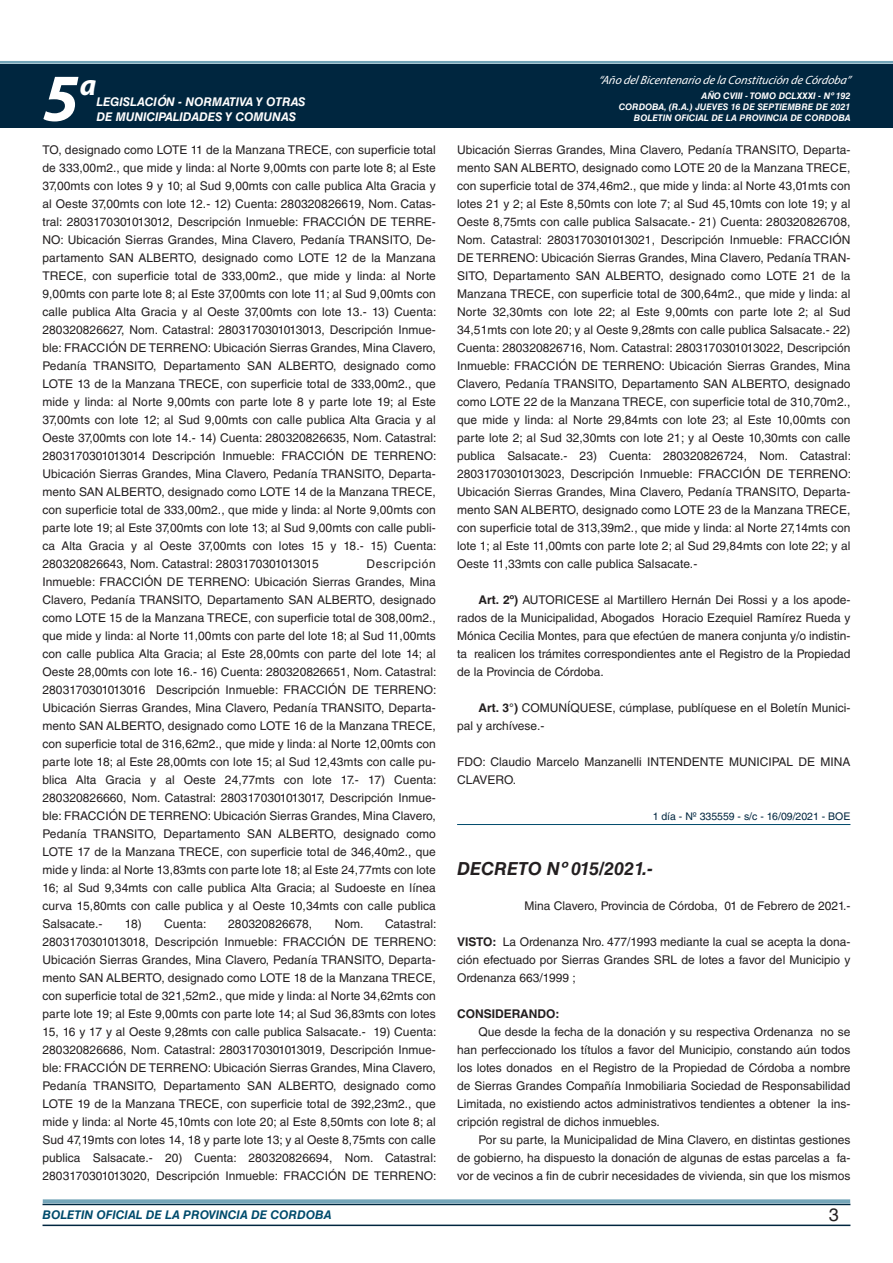
<style>
.page{position:relative;width:893px;height:1263px;background:#fff}
.page>*{position:absolute;margin:0;border:0;box-sizing:border-box;transform-origin:0 0}
.t1{font:italic 700 67.5px "Myriad Pro";color:#fff}
.t2{font:italic 700 30px "Myriad Pro";color:#fff}
.NOMBRE_DE_MINISTERIO{font:italic 700 18px "Helvetica LT Std";color:#231f20}
.t3{font:18px "Helvetica LT Std";color:#231f20}
.BASE{font:12px/18px "Helvetica LT Std";color:#231f20;text-align:justify}
.t4{font:italic 700 12px "Helvetica LT Std";color:#fff}
.FECHA{font:12px "Helvetica LT Std";color:#231f20}
.t5{font:italic 12px "Myriad Pro";color:#fff}
.t6{font:italic 700 12px "Helvetica LT Std";color:#004b6c}
.BASE-2{font:700 12px "Helvetica LT Std";color:#231f20}
.FECHA_DE_VENCIMIENTO{font:10.5px "Helvetica LT Std";color:#00263f}
.t7{font:italic 700 9px/10.8px "Helvetica LT Std";color:#fff;text-align:right}
.s1{font-weight:700}
</style>
<div class="page">
<div style="left:0;top:61px;width:893px;height:6px;background:#fff;opacity:.75"></div>
<div style="left:0;top:64px;width:893px;height:64px;background:#00263f"></div>
<hr style="left:43px;top:1224px;width:807px;height:2px;background:#00263f">
<div style="left:42px;top:1198px;width:809px;height:8px;background:#fff;opacity:.75"></div>
<hr style="left:457px;top:824px;width:393px;height:1px;background:#004b6c">
<h1 class="t1" style="left:43px;top:54px;width:38px">5</h1>
<h2 class="t2" style="left:80px;top:66px;width:18px">a</h2>
<p class="t4" style="left:96px;top:95px;width:211px">LEGISLACIÓN - NORMATIVA Y OTRAS</p>
<p class="t4" style="left:96px;top:109px;width:201px">DE MUNICIPALIDADES Y COMUNAS</p>
<p class="BASE" style="left:43px;top:141px;width:395px">TO, designado como LOTE 11 de la Manzana TRECE, con superficie total de 333,00m2., que mide y linda: al Norte 9,00mts con parte lote 8; al Este 37,00mts con lotes 9 y 10; al Sud 9,00mts con calle publica Alta Gracia y al Oeste 37,00mts con lote 12.- 12) Cuenta: 280320826619, Nom. Catas&shy;tral: 2803170301013012, Descripción Inmueble: FRACCIÓN DE TERRE-NO: Ubicación Sierras Grandes, Mina Clavero, Pedanía TRANSITO, De&shy;partamento SAN ALBERTO, designado como LOTE 12 de la Manzana TRECE, con superficie total de 333,00m2., que mide y linda: al Norte 9,00mts con parte lote 8; al Este 37,00mts con lote 11; al Sud 9,00mts con calle publica Alta Gracia y al Oeste 37,00mts con lote 13.- 13) Cuenta:<br>280320826627, Nom. Catastral: 2803170301013013, Descripción Inmue&shy;ble: FRACCIÓN DE TERRENO: Ubicación Sierras Grandes, Mina Clavero, Pedanía TRANSITO, Departamento SAN ALBERTO, designado como LOTE 13 de la Manzana TRECE, con superficie total de 333,00m2., que mide y linda: al Norte 9,00mts con parte lote 8 y parte lote 19; al Este 37,00mts con lote 12; al Sud 9,00mts con calle publica Alta Gracia y al Oeste 37,00mts con lote 14.- 14) Cuenta: 280320826635, Nom. Catastral:<br>2803170301013014 Descripción Inmueble: FRACCIÓN DE TERRENO:<br>Ubicación Sierras Grandes, Mina Clavero, Pedanía TRANSITO, Departa&shy;mento SAN ALBERTO, designado como LOTE 14 de la Manzana TRECE, con superficie total de 333,00m2., que mide y linda: al Norte 9,00mts con parte lote 19; al Este 37,00mts con lote 13; al Sud 9,00mts con calle publi&shy;ca Alta Gracia y al Oeste 37,00mts con lotes 15 y 18.- 15) Cuenta:<br>280320826643, Nom. Catastral: 2803170301013015</p>
<p class="BASE" style="left:43px;top:555px;width:395px;text-indent:324px">Descripción Inmueble: FRACCIÓN DE TERRENO: Ubicación Sierras Grandes, Mina Clavero, Pedanía TRANSITO, Departamento SAN ALBERTO, designado como LOTE 15 de la Manzana TRECE, con superficie total de 308,00m2., que mide y linda: al Norte 11,00mts con parte del lote 18; al Sud 11,00mts con calle publica Alta Gracia; al Este 28,00mts con parte del lote 14; al Oeste 28,00mts con lote 16.- 16) Cuenta: 280320826651, Nom. Catastral:<br>2803170301013016 Descripción Inmueble: FRACCIÓN DE TERRENO:<br>Ubicación Sierras Grandes, Mina Clavero, Pedanía TRANSITO, Departa&shy;mento SAN ALBERTO, designado como LOTE 16 de la Manzana TRECE, con superficie total de 316,62m2., que mide y linda: al Norte 12,00mts con parte lote 18; al Este 28,00mts con lote 15; al Sud 12,43mts con calle pu&shy;blica Alta Gracia y al Oeste 24,77mts con lote 17.- 17) Cuenta:<br>280320826660, Nom. Catastral: 2803170301013017, Descripción Inmue&shy;ble: FRACCIÓN DE TERRENO: Ubicación Sierras Grandes, Mina Clavero, Pedanía TRANSITO, Departamento SAN ALBERTO, designado como LOTE 17 de la Manzana TRECE, con superficie total de 346,40m2., que mide y linda: al Norte 13,83mts con parte lote 18; al Este 24,77mts con lote 16; al Sud 9,34mts con calle publica Alta Gracia; al Sudoeste en línea curva 15,80mts con calle publica y al Oeste 10,34mts con calle publica Salsacate.-</p>
<p class="BASE" style="left:43px;top:915px;width:395px;text-indent:343px">Catastral:<br>2803170301013018, Descripción Inmueble: FRACCIÓN DE TERRENO:<br>Ubicación Sierras Grandes, Mina Clavero, Pedanía TRANSITO, Departa&shy;mento SAN ALBERTO, designado como LOTE 18 de la Manzana TRECE, con superficie total de 321,52m2., que mide y linda: al Norte 34,62mts con parte lote 19; al Este 9,00mts con parte lote 14; al Sud 36,83mts con lotes 15, 16 y 17 y al Oeste 9,28mts con calle publica Salsacate.- 19) Cuenta:<br>280320826686, Nom. Catastral: 2803170301013019, Descripción Inmue&shy;ble: FRACCIÓN DE TERRENO: Ubicación Sierras Grandes, Mina Clavero, Pedanía TRANSITO, Departamento SAN ALBERTO, designado como LOTE 19 de la Manzana TRECE, con superficie total de 392,23m2., que mide y linda: al Norte 45,10mts con lote 20; al Este 8,50mts con lote 8; al Sud 47,19mts con lotes 14, 18 y parte lote 13; y al Oeste 8,75mts con calle publica Salsacate.- 20) Cuenta: 280320826694, Nom. Catastral:<br>2803170301013020, Descripción Inmueble: FRACCIÓN DE TERRENO:</p>
<p class="BASE" style="left:125px;top:915px;width:83px">18) Cuenta:</p>
<p class="BASE" style="left:228px;top:915px;width:86px">280320826678,</p>
<p class="BASE" style="left:335px;top:915px;width:30px">Nom.</p>
<p class="t5" style="left:598px;top:72px;width:254px">“Año delBicentenario de la Constitución de Córdoba”</p>
<p class="t7" style="left:619px;top:91px;width:233px">AÑO CVIII - TOMO DCLXXXI - Nº 192<br>CORDOBA, (R.A.) JUEVES 16 DE SEPTIEMBRE DE 2021<br>BOLETIN OFICIAL DE LA PROVINCIA DE CORDOBA</p>
<p class="BASE" style="left:457px;top:141px;width:395px">Ubicación Sierras Grandes, Mina Clavero, Pedanía TRANSITO, Departa&shy;mento SAN ALBERTO, designado como LOTE 20 de la Manzana TRECE, con superficie total de 374,46m2., que mide y linda: al Norte 43,01mts con lotes 21 y 2; al Este 8,50mts con lote 7; al Sud 45,10mts con lote 19; y al Oeste 8,75mts con calle publica Salsacate.- 21) Cuenta: 280320826708, Nom. Catastral: 2803170301013021, Descripción Inmueble: FRACCIÓN DE TERRENO: Ubicación Sierras Grandes, Mina Clavero, Pedanía TRAN-SITO, Departamento SAN ALBERTO, designado como LOTE 21 de la Manzana TRECE, con superficie total de 300,64m2., que mide y linda: al Norte 32,30mts con lote 22; al Este 9,00mts con parte lote 2; al Sud 34,51mts con lote 20; y al Oeste 9,28mts con calle publica Salsacate.- 22)<br>Cuenta: 280320826716, Nom. Catastral: 2803170301013022, Descripción Inmueble: FRACCIÓN DE TERRENO: Ubicación Sierras Grandes, Mina Clavero, Pedanía TRANSITO, Departamento SAN ALBERTO, designado como LOTE 22 de la Manzana TRECE, con superficie total de 310,70m2., que mide y linda: al Norte 29,84mts con lote 23; al Este 10,00mts con parte lote 2; al Sud 32,30mts con lote 21; y al Oeste 10,30mts con calle publica Salsacate.- 23) Cuenta: 280320826724, Nom. Catastral:<br>2803170301013023, Descripción Inmueble: FRACCIÓN DE TERRENO:<br>Ubicación Sierras Grandes, Mina Clavero, Pedanía TRANSITO, Departa&shy;mento SAN ALBERTO, designado como LOTE 23 de la Manzana TRECE, con superficie total de 313,39m2., que mide y linda: al Norte 27,14mts con lote 1; al Este 11,00mts con parte lote 2; al Sud 29,84mts con lote 22; y al Oeste 11,33mts con calle publica Salsacate.-</p>
<p class="BASE" style="left:457px;top:591px;width:395px;text-indent:21px"><span class="s1">Art. 2º)</span> AUTORICESE al Martillero Hernán Dei Rossi y a los apode&shy;rados de la Municipalidad, Abogados Horacio Ezequiel Ramírez Rueda y Mónica Cecilia Montes, para que efectúen de manera conjunta y/o indistin&shy;ta realicen los trámites correspondientes ante el Registro de la Propiedad de la Provincia de Córdoba.</p>
<p class="BASE" style="left:457px;top:699px;width:395px;text-indent:21px"><span class="s1">Art. 3°)</span> COMUNÍQUESE, cúmplase, publíquese en el Boletín Munici&shy;pal y archívese.-</p>
<p class="BASE" style="left:457px;top:753px;width:395px">FDO: Claudio Marcelo Manzanelli INTENDENTE MUNICIPAL DE MINA<br>CLAVERO.</p>
<p class="FECHA_DE_VENCIMIENTO" style="left:653px;top:810px;width:199px">1 día - Nº 335559 - s/c - 16/09/2021 - BOE</p>
<p class="NOMBRE_DE_MINISTERIO" style="left:457px;top:858px;width:197px">DECRETO Nº 015/2021.-</p>
<p class="FECHA" style="left:525px;top:899px;width:327px">Mina Clavero, Provincia de Córdoba, 01 de Febrero de 2021.-</p>
<p class="BASE" style="left:457px;top:933px;width:395px"><span class="s1">VISTO:</span> La Ordenanza Nro. 477/1993 mediante la cual se acepta la dona&shy;ción efectuado por Sierras Grandes SRL de lotes a favor del Municipio y Ordenanza 663/1999 ;</p>
<p class="BASE-2" style="left:457px;top:1006px;width:104px">CONSIDERANDO:</p>
<p class="BASE" style="left:457px;top:1023px;width:395px;text-indent:21px">Que desde la fecha de la donación y su respectiva Ordenanza no se han perfeccionado los títulos a favor del Municipio, constando aún todos los lotes donados en el Registro de la Propiedad de Córdoba a nombre de Sierras Grandes Compañía Inmobiliaria Sociedad de Responsabilidad Limitada, no existiendo actos administrativos tendientes a obtener la ins&shy;cripción registral de dichos inmuebles.</p>
<p class="BASE" style="left:457px;top:1131px;width:395px;text-indent:21px">Por su parte, la Municipalidad de Mina Clavero, en distintas gestiones de gobierno, ha dispuesto la donación de algunas de estas parcelas a fa&shy;vor de vecinos a fin de cubrir necesidades de vivienda, sin que los mismos</p>
<p class="t6" style="left:43px;top:1208px;width:290px">BOLETIN OFICIAL DE LA PROVINCIA DE CORDOBA</p>
<h3 class="t3" style="left:829px;top:1204px;width:12px">3</h3>
</div>
